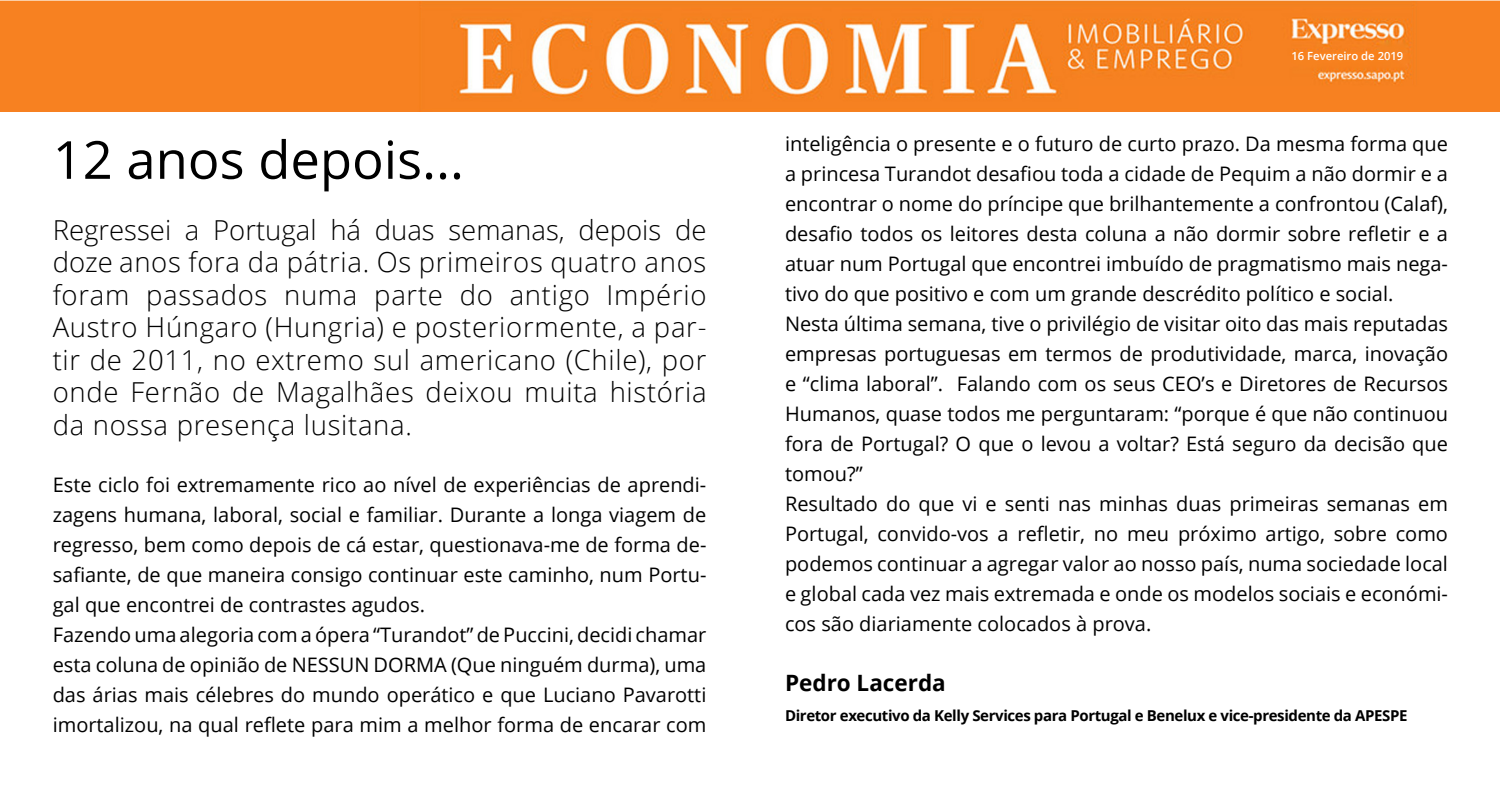
<style>
.page{position:relative;width:1500px;height:785px;background:#fff}
.page>*{position:absolute;margin:0;border:0;box-sizing:border-box;transform-origin:0 0}
.t1{font:52.5px "Open Sans";color:#000}
.t2{font:300 27.5px/32.5px "Open Sans";letter-spacing:.025em;color:#000;text-align:justify}
.t3{font:700 22.5px "Open Sans";color:#000}
.t4{font:20px/30px "Open Sans";color:#000}
.t5{font:700 15px "Open Sans";letter-spacing:-.025em;color:#000}
.t6{font:600 11.25px "Open Sans";color:#fff}
</style>
<div class="page">
<img style="left:0;top:0;width:1500px;height:112px">
<h1 class="t1" style="left:53px;top:124px;width:413px">12 anos depois...</h1>
<p class="t2" style="left:53px;top:213px;width:655px">Regressei a Portugal há duas semanas, depois de doze anos fora da pátria. Os primeiros quatro anos foram passados numa parte do antigo Império Austro Húngaro (Hungria) e posteriormente, a par&shy;tir de 2011, no extremo sul americano (Chile), por onde Fernão de Magalhães deixou muita história da nossa presença lusitana.</p>
<p class="t4" style="left:53px;top:469px;width:655px">Este ciclo foi extremamente rico ao nível de experiências de aprendi&shy;zagens humana, laboral, social e familiar. Durante a longa viagem de regresso, bem como depois de cá estar, questionava-me de forma de&shy;safiante, de que maneira consigo continuar este caminho, num Portu&shy;gal que encontrei de contrastes agudos.<br>Fazendo uma alegoria com a ópera “Turandot” de Puccini, decidi chamar esta coluna de opinião de NESSUN DORMA (Que ninguém durma), uma das árias mais célebres do mundo operático e que Luciano Pavarotti imortalizou, na qual reflete para mim a melhor forma de encarar com</p>
<p class="t6" style="left:1291px;top:48px;width:113px">16 Fevereiro de 2019</p>
<p class="t4" style="left:785px;top:129px;width:665px">inteligência o presente e o futuro de curto prazo. Da mesma forma que a princesa Turandot desafiou toda a cidade de Pequim a não dormir e a encontrar o nome do príncipe que brilhantemente a confrontou (Calaf), desafio todos os leitores desta coluna a não dormir sobre refletir e a atuar num Portugal que encontrei imbuído de pragmatismo mais nega&shy;tivo do que positivo e com um grande descrédito político e social.<br>Nesta última semana, tive o privilégio de visitar oito das mais reputadas empresas portuguesas em termos de produtividade, marca, inovação e “clima laboral”. Falando com os seus CEO’s e Diretores de Recursos Humanos, quase todos me perguntaram: “porque é que não continuou fora de Portugal? O que o levou a voltar? Está seguro da decisão que tomou?”<br>Resultado do que vi e senti nas minhas duas primeiras semanas em Portugal, convido-vos a refletir, no meu próximo artigo, sobre como podemos continuar a agregar valor ao nosso país, numa sociedade local e global cada vez mais extremada e onde os modelos sociais e económi&shy;cos são diariamente colocados à prova.</p>
<p class="t3" style="left:785px;top:667px;width:162px">Pedro Lacerda</p>
<p class="t5" style="left:785px;top:705px;width:624px">Diretor executivo da Kelly Services para Portugal e Benelux e vice-presidente da APESPE</p>
</div>
